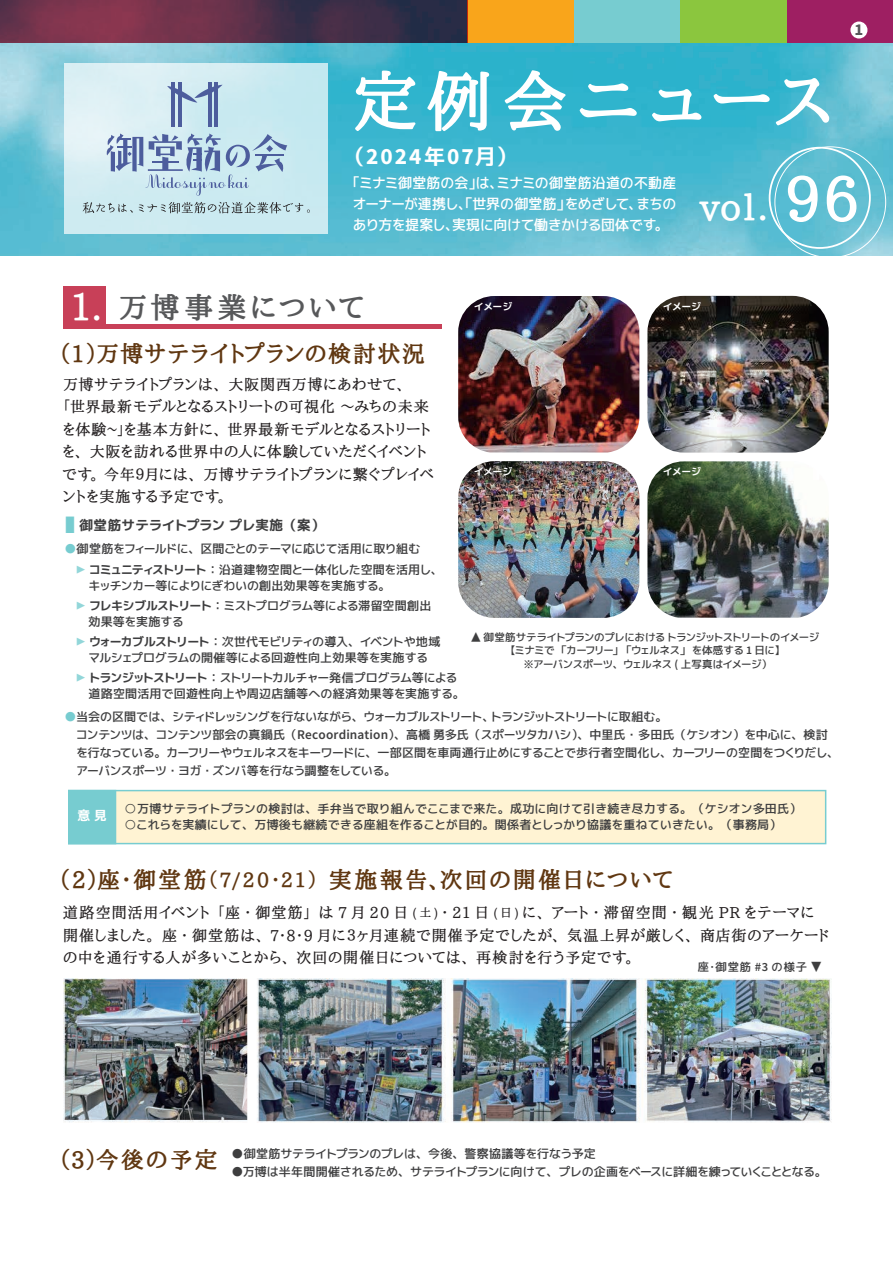
<style>
.page{position:relative;width:893px;height:1263px;background:#fff}
.page>*{position:absolute;margin:0;border:0;box-sizing:border-box;transform-origin:0 0}
.t1{font:700 64.5px "Aozora Mincho";letter-spacing:.155em;color:#fff}
.t2{font:700 58.5px "Aozora Mincho";color:#fff}
.t3{font:700 36px "Aozora Mincho";color:#fff}
.t4{font:700 28.5px "Aozora Mincho";letter-spacing:.135em;color:#57585a}
.t5{font:700 22.5px "Aozora Mincho";letter-spacing:.085em;color:#603711}
.t6{font:700 21px "Kazesawa";letter-spacing:.095em;color:#fff}
.t7{font:500 15px/22.5px "Aozora Mincho";letter-spacing:.045em;color:#231f20}
.t8{font:700 15px "Kazesawa";color:#57585a}
.t9{font:600 14.25px/21px "Kazesawa";letter-spacing:-.01em;color:#fff;text-align:justify}
.t10{font:700 13.5px "Kazesawa";letter-spacing:.02em;color:#3e3e3f}
.t11{font:700 12.75px "Kazesawa";color:#fff}
.t12{font:600 12px/19.5px "Kazesawa";letter-spacing:.005em;color:#3e3e3f}
.t13{font:600 12px "Kazesawa";letter-spacing:.025em;color:#3e3e3f}
.t14{font:600 11.25px "Kazesawa";letter-spacing:.08em;color:#3e3e3f}
.t15{font:600 10.5px/13.5px "Kazesawa";letter-spacing:-.005em;color:#3e3e3f;text-align:center}
.t16{font:700 9.75px "Kazesawa";color:#fff}
.s1{font-size:36px;color:#fff}
.s2{font-weight:600;font-size:22.5px;color:#77ccd0}
.s3{color:#77ccd0}
.s4{font-size:9px;color:rgb(119 204 208/.8)}
.s5{font-weight:700}
.s6{font-size:19.5px}
.s7{font-size:12px}
</style>
<div class="page">
<img style="left:647px;top:461px;width:182px;height:157px">
<div style="left:69px;top:790px;width:757px;height:53px;background:#fff3d3"></div>
<div style="left:68px;top:790px;width:758px;height:54px;border:2px solid #77ccd0"></div>
<hr style="left:64px;top:324px;width:378px;height:4px;background:#c84058">
<div style="left:63px;top:286px;width:43px;height:42px;background:#c84058"></div>
<div style="left:68px;top:790px;width:48px;height:54px;background:#77ccd0"></div>
<img style="left:647px;top:296px;width:182px;height:157px">
<img style="left:458px;top:296px;width:181px;height:156px">
<img style="left:458px;top:461px;width:181px;height:157px">
<img style="left:63px;top:979px;width:769px;height:144px">
<img style="left:0;top:43px;width:893px;height:212px">
<div style="left:778px;top:0;width:115px;height:43px;background:#9e1f62"></div>
<div style="left:672px;top:0;width:115px;height:43px;background:#8bc63e"></div>
<div style="left:566px;top:0;width:114px;height:43px;background:#77ccd0"></div>
<div style="left:468px;top:0;width:106px;height:43px;background:#f9a51b"></div>
<svg style="left:0;top:0;width:468px;height:43px;background:#593149"></svg>
<div style="left:64px;top:64px;width:263px;height:170px;background:linear-gradient(to right,#def0f4,#c3e7ef)"></div>
<svg style="left:83px;top:202px;width:50px;height:11px"></svg>
<svg style="left:139px;top:202px;width:171px;height:12px;background:#aac2c7"></svg>
<hr style="left:172px;top:82px;width:3px;height:44px;background:#4d5d9d">
<svg style="left:167px;top:85px;width:56px;height:18px"></svg>
<hr style="left:178px;top:82px;width:4px;height:44px;background:#4d5d9d">
<hr style="left:208px;top:82px;width:3px;height:44px;background:#4d5d9d">
<hr style="left:214px;top:82px;width:4px;height:44px;background:#4d5d9d">
<svg style="left:106px;top:133px;width:181px;height:63px;background:#b1cade"></svg>
<div style="left:769px;top:147px;width:102px;height:102px;border:2px solid #fff;border-radius:50%"></div>
<div style="left:850px;top:22px;width:17px;height:17px;background:#fff;border-radius:50%"></div>
<h1 class="t1" style="left:353px;top:65px;width:480px">定例会ニュース</h1>
<h3 class="t6" style="left:344px;top:140px;width:174px">（2024年07月）</h3>
<p class="t8" style="left:854px;top:18px;width:10px">1</p>
<p class="t9" style="left:353px;top:173px;width:325px">｢ミナミ御堂筋の会｣は、ミナミの御堂筋沿道の不動産オーナーが連携し、「世界の御堂筋」をめざして、まちのあり方を提案し、実現に向けて働きかける団体です。</p>
<h3 class="t3" style="left:700px;top:186px;width:69px">vol.</h3>
<h2 class="t2" style="left:785px;top:165px;width:75px">96</h2>
<h3 class="t4" style="left:70px;top:291px;width:295px"><span class="s1">1.</span> 万博事業について</h3>
<h3 class="t5" style="left:59px;top:341px;width:367px">（1）万博サテライトプランの検討状況</h3>
<p class="t7" style="left:63px;top:374px;width:372px">万博サテライトプランは、大阪関西万博にあわせて、<br>｢世界最新モデルとなるストリートの可視化 ～みちの未来を体験～｣を基本方針に、世界最新モデルとなるストリートを、大阪を訪れる世界中の人に体験していただくイベントです。今年９月には、万博サテライトプランに繋ぐプレイベントを実施する予定です。</p>
<p class="t16" style="left:474px;top:299px;width:40px">イメージ</p>
<p class="t16" style="left:663px;top:299px;width:40px">イメージ</p>
<p class="t16" style="left:474px;top:464px;width:40px">イメージ</p>
<p class="t16" style="left:663px;top:464px;width:40px">イメージ</p>
<p class="t10" style="left:64px;top:515px;width:262px"><span class="s2">■</span> 御堂筋サテライトプラン プレ実施（案）</p>
<p class="t12" style="left:76px;top:538px;width:368px;line-height:21px;text-indent:-12px"><span class="s3">●</span>御堂筋をフィールドに、区間ごとのテーマに応じて活用に取り組む<br><span class="s4">▶</span> <span class="s5">コミュニティストリート</span>：沿道建物空間と一体化した空間を活用し、</p>
<p class="t12" style="left:76px;top:576px;width:356px;text-indent:-12px">　　キッチンカー等によりにぎわいの創出効果等を実施する。<br><span class="s4">▶</span> <span class="s5">フレキシブルストリート</span>：ミストプログラム等による滞留空間創出</p>
<p class="t12" style="left:76px;top:612px;width:365px;text-indent:-12px">　　効果等を実施する<br><span class="s4">▶</span> <span class="s5">ウォーカブルストリート</span>：次世代モビリティの導入、イベントや地域</p>
<p class="t12" style="left:76px;top:648px;width:382px;text-indent:-12px">　　マルシェプログラムの開催等による回遊性向上効果等を実施する<br><span class="s4">▶</span> <span class="s5">トランジットストリート</span>：ストリートカルチャー発信プログラム等による</p>
<p class="t12" style="left:64px;top:684px;width:402px">　　道路空間活用で回遊性向上や周辺店舗等への経済効果等を実施する。</p>
<p class="t12" style="left:64px;top:707px;width:776px;line-height:18px"><span class="s3">●</span>当会の区間では、シティドレッシングを行ないながら、ウォーカブルストリート、トランジットストリートに取組む。<br>　コンテンツは、コンテンツ部会の真鍋氏（Recoordination）、高橋 勇多氏（スポーツタカハシ）、中里氏・多田氏（ケシオン）を中心に、検討　を行なっている。カーフリーやウェルネスをキーワードに、一部区間を車両通行止めにすることで歩行者空間化し、カーフリーの空間をつくりだし、　アーバンスポーツ・ヨガ・ズンバ等を行なう調整をしている。</p>
<p class="t15" style="left:471px;top:630px;width:350px">▲ 御堂筋サテライトプランのプレにおける トランジットストリートのイメージ【ミナミで「カーフリー」「ウェルネス」を体感する 1 日に】<br>※アーバンスポーツ、ウェルネス ( 上写真はイメージ）</p>
<p class="t11" style="left:77px;top:806px;width:31px">意見</p>
<p class="t13" style="left:124px;top:800px;width:679px">○万博サテライトプランの検討は、手弁当で取り組んでここまで来た。成功に向けて引き続き尽力する。（ケシオン多田氏）</p>
<p class="t13" style="left:124px;top:816px;width:659px">○これらを実績にして、万博後も継続できる座組を作ることが目的。関係者としっかり協議を重ねていきたい。（事務局）</p>
<h3 class="t5" style="left:59px;top:867px;width:615px">（2）座・御堂筋<span class="s6">（7/20・21）</span> 実施報告、次回の開催日について</h3>
<p class="t7" style="left:63px;top:902px;width:768px">道路空間活用イベント「座・御堂筋」は 7 月 20 日 <span class="s7">(土)</span> ・ 21 日 <span class="s7">(日)</span> に、アート・滞留空間・観光 PR をテーマに開催しました。座・御堂筋は、 7･8･9 月に３ヶ月連続で開催予定でしたが、気温上昇が厳しく、商店街のアーケードの中を通行する人が多いことから、次回の開催日については、再検討を行う予定です。</p>
<p class="t14" style="left:698px;top:958px;width:126px">座･御堂筋 #3 の様子 ▼</p>
<h3 class="t5" style="left:59px;top:1146px;width:159px">（3）今後の予定</h3>
<p class="t12" style="left:231px;top:1143px;width:366px">●御堂筋サテライトプランのプレは、今後、警察協議等を行なう予定</p>
<p class="t12" style="left:231px;top:1161px;width:597px">●万博は半年間開催されるため、サテライトプランに向けて、プレの企画をベースに詳細を練っていくこととなる。</p>
</div>
